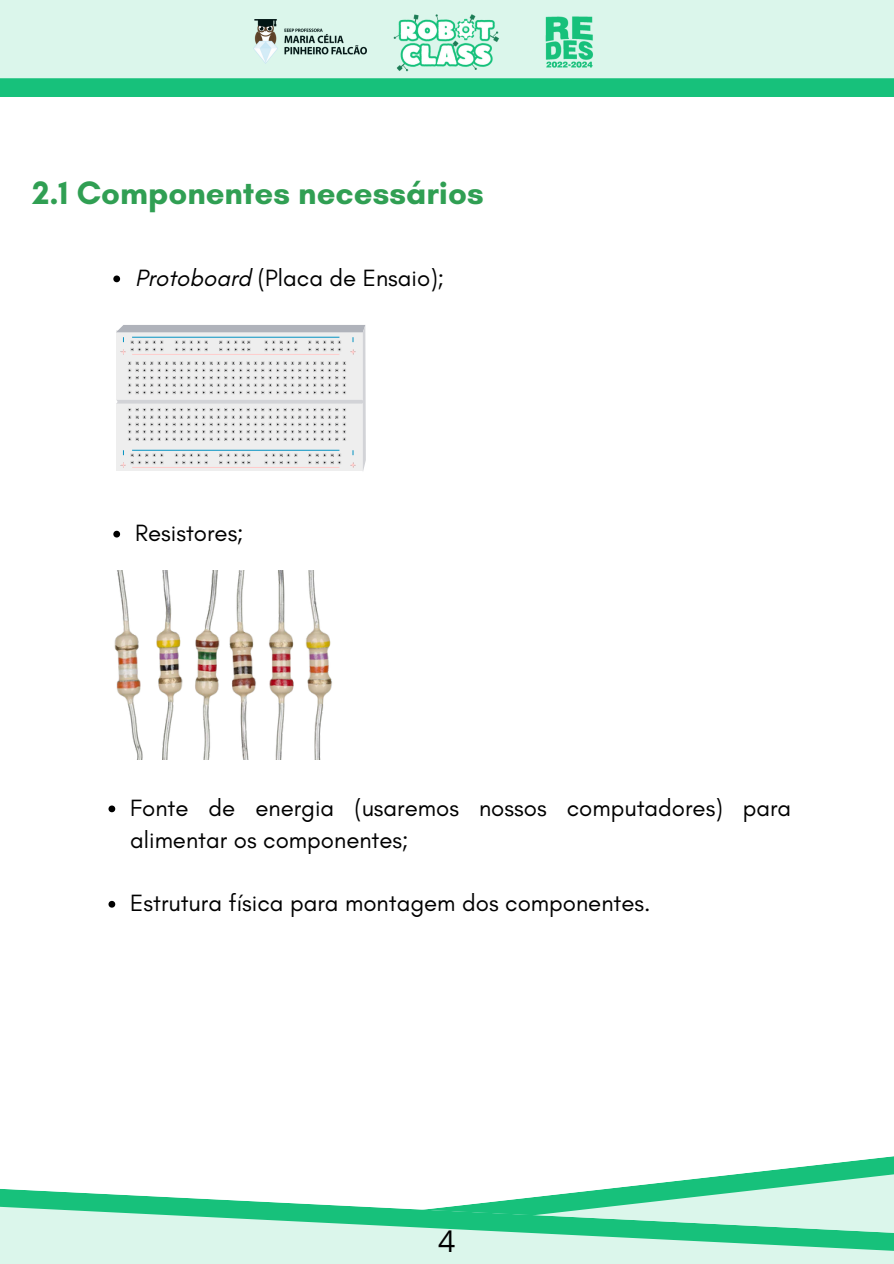
<style>
.page{position:relative;width:894px;height:1264px;background:#fff}
.page>*{position:absolute;margin:0;border:0;box-sizing:border-box;transform-origin:0 0}
.t1{font:700 33px "Glacial Indifference";color:#309f53}
.t2{font:30px "Open Sans";color:#000}
.t3{font:24px/32.7px "Glacial Indifference";color:#000}
.s1{font-style:italic}
</style>
<div class="page">
<svg style="left:0;top:0;width:893px;height:96px"></svg>
<svg style="left:624px;top:1156px;width:269px;height:31px"></svg>
<svg style="left:0;top:1187px;width:893px;height:76px"></svg>
<img style="left:114px;top:570px;width:218px;height:189px">
<svg style="left:108px;top:805px;width:7px;height:7px"></svg>
<svg style="left:108px;top:900px;width:7px;height:7px"></svg>
<svg style="left:113px;top:531px;width:7px;height:6px"></svg>
<svg style="left:116px;top:325px;width:250px;height:146px"></svg>
<svg style="left:113px;top:275px;width:7px;height:7px"></svg>
<img style="left:253px;top:20px;width:113px;height:44px">
<img style="left:393px;top:12px;width:107px;height:59px">
<img style="left:543px;top:15px;width:51px;height:53px">
<p class="t1" style="left:32px;top:173px;width:453px">2.1 Componentes necessários</p>
<p class="t3" style="left:135px;top:261px;width:310px"><span class="s1">Protoboard</span> (Placa de Ensaio);</p>
<h1 class="t3" style="left:135px;top:516px;width:110px">Resistores;</h1>
<p class="t3" style="left:130px;top:790px;width:662px">Fonte de energia (usaremos nossos computadores) para alimentar os componentes;</p>
<p class="t3" style="left:130px;top:886px;width:522px">Estrutura física para montagem dos componentes.</p>
<p class="t2" style="left:438px;top:1220px;width:19px">4</p>
</div>
